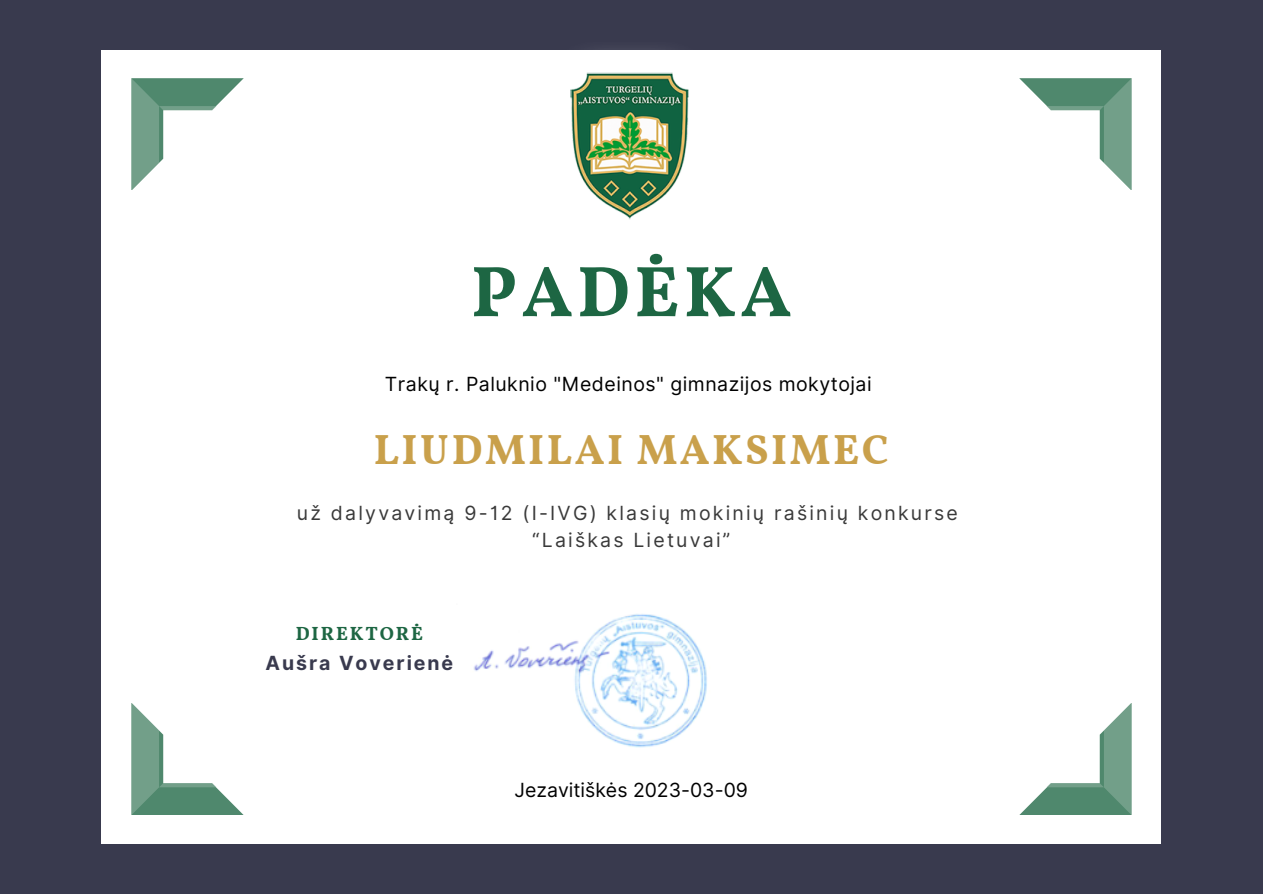
<style>
.page{position:relative;width:1263px;height:894px;background:#fff}
.page>*{position:absolute;margin:0;border:0;box-sizing:border-box;transform-origin:0 0}
.t1{font:700 72px "Vollkorn";letter-spacing:.06em;color:#1d6643}
.t2{font:700 42px "Vollkorn";letter-spacing:.06em;color:#c9a04b}
.t3{font:19.5px/27px "Inter";letter-spacing:.115em;color:#393939;text-align:center}
.t4{font:19.5px "Inter";letter-spacing:.025em;color:#000}
.t5{font:19.5px "Inter";color:#000}
.t6{font:700 19.5px "Inter";letter-spacing:.1em;color:#393a4e}
.t7{font:700 19.05px "Vollkorn";letter-spacing:.1em;color:#1d6643}
</style>
<div class="page">
<div style="left:0;top:0;width:1263px;height:893px;background:#393a4e"></div>
<div style="left:101px;top:50px;width:1060px;height:793px;background:#fff"></div>
<img style="left:570px;top:72px;width:119px;height:148px">
<img style="left:474px;top:614px;width:233px;height:134px">
<svg style="left:1019px;top:78px;width:113px;height:112px"></svg>
<svg style="left:131px;top:703px;width:112px;height:111px"></svg>
<svg style="left:131px;top:78px;width:113px;height:112px"></svg>
<svg style="left:1020px;top:703px;width:112px;height:111px"></svg>
<h1 class="t1" style="left:471px;top:247px;width:322px">PADĖKA</h1>
<p class="t4" style="left:385px;top:372px;width:488px">Trakų r. Paluknio "Medeinos" gimnazijos mokytojai</p>
<h2 class="t2" style="left:374px;top:424px;width:517px">LIUDMILAI MAKSIMEC</h2>
<p class="t3" style="left:297px;top:499px;width:662px">už dalyvavimą 9-12 (I-IVG) klasių mokinių rašinių konkurse “Laiškas Lietuvai”</p>
<p class="t7" style="left:296px;top:621px;width:129px">DIREKTORĖ</p>
<p class="t6" style="left:265px;top:650px;width:189px">Aušra Voverienė</p>
<p class="t5" style="left:514px;top:778px;width:235px">Jezavitiškės 2023-03-09</p>
</div>
